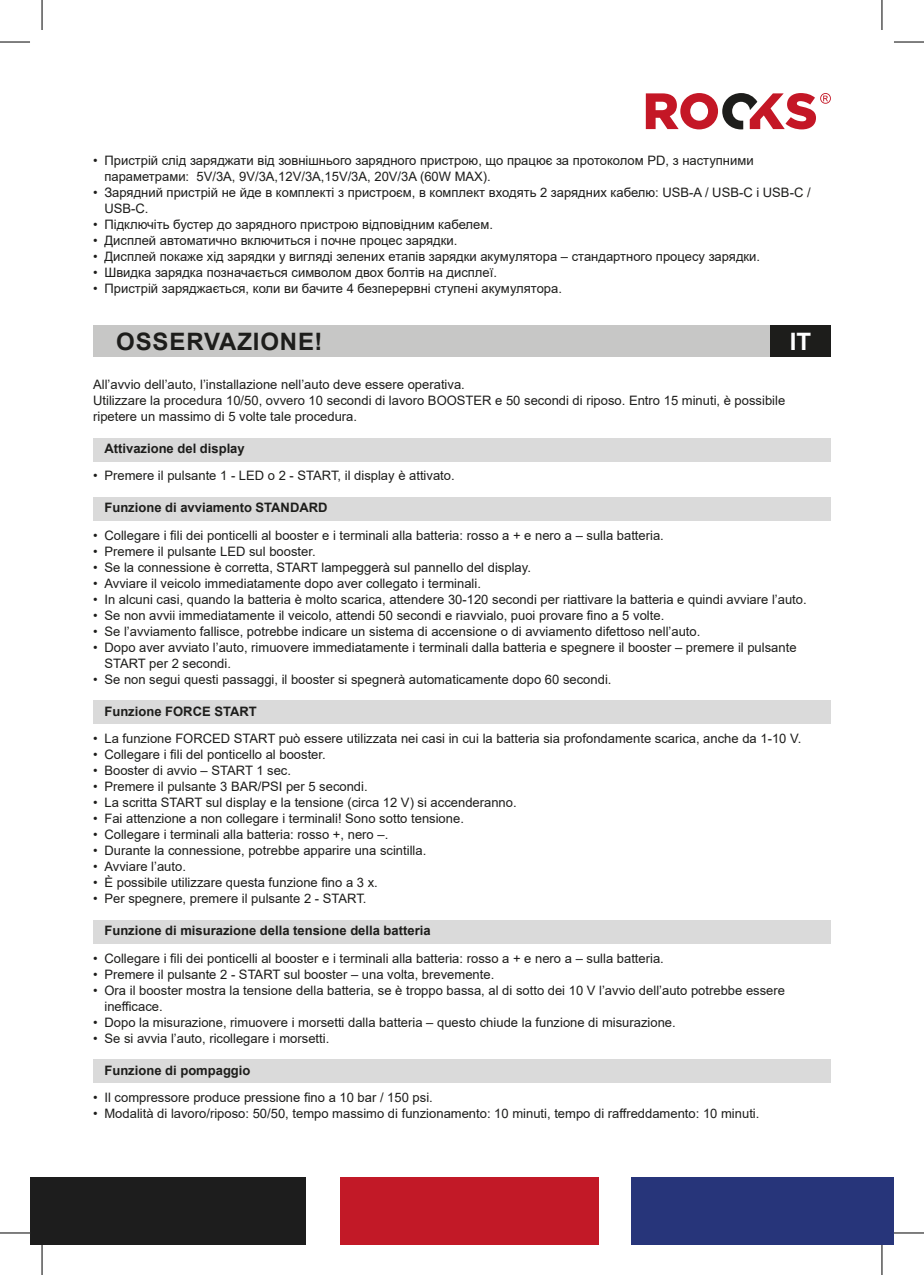
<style>
.page{position:relative;width:924px;height:1275px;background:#fff}
.page>*{position:absolute;margin:0;border:0;box-sizing:border-box;transform-origin:0 0}
.t1{font:700 24px "Arial";letter-spacing:.035em;color:#1d1d1b}
.t2{font:700 24px "Arial";color:#fff}
.text_normal{font:13px/16px "Arial";color:#1d1d1b}
.tekst_bold{font:700 13px "Arial";color:#1d1d1b}
</style>
<div class="page">
<svg style="left:645px;top:93px;width:185px;height:36px"></svg>
<div style="left:31px;top:1177px;width:275px;height:67px;background:#1d1d1d"></div>
<div style="left:340px;top:1177px;width:258px;height:67px;background:#c21927"></div>
<div style="left:630px;top:1177px;width:262px;height:67px;background:#27357a"></div>
<div style="left:93px;top:438px;width:737px;height:23px;background:#dadada"></div>
<div style="left:93px;top:497px;width:737px;height:24px;background:#dadada"></div>
<div style="left:93px;top:700px;width:737px;height:24px;background:#dadada"></div>
<div style="left:93px;top:920px;width:737px;height:23px;background:#dadada"></div>
<div style="left:93px;top:1059px;width:737px;height:24px;background:#dadada"></div>
<div style="left:93px;top:326px;width:676px;height:31px;background:#c7c7c6"></div>
<div style="left:769px;top:326px;width:61px;height:31px;background:#1d1d1b"></div>
<hr style="left:0;top:42px;width:30px;height:1px;background:#000">
<hr style="left:893px;top:42px;width:30px;height:1px;background:#000">
<hr style="left:0;top:1232px;width:30px;height:1px;background:#000">
<hr style="left:893px;top:1232px;width:30px;height:1px;background:#000">
<hr style="left:42px;top:0;width:1px;height:30px;background:#000">
<hr style="left:42px;top:1245px;width:1px;height:30px;background:#000">
<hr style="left:881px;top:0;width:1px;height:30px;background:#000">
<hr style="left:881px;top:1245px;width:1px;height:30px;background:#000">
<p class="text_normal" style="left:104px;top:152px;width:650px;text-indent:-11px">• Пристрій слід заряджати від зовнішнього зарядного пристрою, що працює за протоколом PD, з наступними параметрами: 5V/3A, 9V/3A,12V/3A,15V/3A, 20V/3A (60W MAX).</p>
<p class="text_normal" style="left:104px;top:184px;width:707px;text-indent:-11px">• Зарядний пристрій не йде в комплекті з пристроєм, в комплект входять 2 зарядних кабелю: USB-A / USB-C і USB-C /<br>USB-C.</p>
<p class="text_normal" style="left:93px;top:216px;width:401px">• Підключіть бустер до зарядного пристрою відповідним кабелем.</p>
<p class="text_normal" style="left:93px;top:232px;width:366px">• Дисплей автоматично включиться і почне процес зарядки.</p>
<p class="text_normal" style="left:93px;top:248px;width:668px">• Дисплей покаже хід зарядки у вигляді зелених етапів зарядки акумулятора – стандартного процесу зарядки.</p>
<p class="text_normal" style="left:93px;top:264px;width:405px">• Швидка зарядка позначається символом двох болтів на дисплеї.</p>
<p class="text_normal" style="left:93px;top:280px;width:470px">• Пристрій заряджається, коли ви бачите 4 безперервні ступені акумулятора.</p>
<p class="t1" style="left:116px;top:325px;width:208px">OSSERVAZIONE!</p>
<p class="t2" style="left:789px;top:325px;width:23px">IT</p>
<p class="text_normal" style="left:93px;top:376px;width:373px">All’avvio dell’auto, l’installazione nell’auto deve essere operativa.</p>
<p class="text_normal" style="left:93px;top:392px;width:693px">Utilizzare la procedura 10/50, ovvero 10 secondi di lavoro BOOSTER e 50 secondi di riposo. Entro 15 minuti, è possibile ripetere un massimo di 5 volte tale procedura.</p>
<p class="tekst_bold" style="left:104px;top:439px;width:142px">Attivazione del display</p>
<p class="text_normal" style="left:93px;top:468px;width:363px">• Premere il pulsante 1 - LED o 2 - START, il display è attivato.</p>
<p class="tekst_bold" style="left:104px;top:498px;width:224px">Funzione di avviamento STANDARD</p>
<p class="text_normal" style="left:93px;top:527px;width:572px">• Collegare i fili dei ponticelli al booster e i terminali alla batteria: rosso a + e nero a – sulla batteria.</p>
<p class="text_normal" style="left:93px;top:543px;width:224px">• Premere il pulsante LED sul booster.</p>
<p class="text_normal" style="left:93px;top:559px;width:439px">• Se la connessione è corretta, START lampeggerà sul pannello del display.</p>
<p class="text_normal" style="left:93px;top:575px;width:389px">• Avviare il veicolo immediatamente dopo aver collegato i terminali.</p>
<p class="text_normal" style="left:93px;top:591px;width:714px">• In alcuni casi, quando la batteria è molto scarica, attendere 30-120 secondi per riattivare la batteria e quindi avviare l’auto.</p>
<p class="text_normal" style="left:93px;top:607px;width:572px">• Se non avvii immediatamente il veicolo, attendi 50 secondi e riavvialo, puoi provare fino a 5 volte.</p>
<p class="text_normal" style="left:93px;top:623px;width:608px">• Se l’avviamento fallisce, potrebbe indicare un sistema di accensione o di avviamento difettoso nell’auto.</p>
<p class="text_normal" style="left:104px;top:639px;width:693px;text-indent:-11px">• Dopo aver avviato l’auto, rimuovere immediatamente i terminali dalla batteria e spegnere il booster – premere il pulsante<br>START per 2 secondi.</p>
<p class="text_normal" style="left:93px;top:671px;width:519px">• Se non segui questi passaggi, il booster si spegnerà automaticamente dopo 60 secondi.</p>
<p class="tekst_bold" style="left:104px;top:702px;width:154px">Funzione FORCE START</p>
<p class="text_normal" style="left:93px;top:730px;width:709px">• La funzione FORCED START può essere utilizzata nei casi in cui la batteria sia profondamente scarica, anche da 1-10 V.</p>
<p class="text_normal" style="left:93px;top:746px;width:234px">• Collegare i fili del ponticello al booster.</p>
<p class="text_normal" style="left:93px;top:762px;width:199px">• Booster di avvio – START 1 sec.</p>
<p class="text_normal" style="left:93px;top:778px;width:276px">• Premere il pulsante 3 BAR/PSI per 5 secondi.</p>
<p class="text_normal" style="left:93px;top:794px;width:425px">• La scritta START sul display e la tensione (circa 12 V) si accenderanno.</p>
<p class="text_normal" style="left:93px;top:810px;width:372px">• Fai attenzione a non collegare i terminali! Sono sotto tensione.</p>
<p class="text_normal" style="left:93px;top:826px;width:296px">• Collegare i terminali alla batteria: rosso +, nero –.</p>
<p class="text_normal" style="left:93px;top:842px;width:334px">• Durante la connessione, potrebbe apparire una scintilla.</p>
<p class="text_normal" style="left:93px;top:858px;width:94px">• Avviare l’auto.</p>
<p class="text_normal" style="left:93px;top:874px;width:286px">• È possibile utilizzare questa funzione fino a 3 x.</p>
<p class="text_normal" style="left:93px;top:890px;width:275px">• Per spegnere, premere il pulsante 2 - START.</p>
<p class="tekst_bold" style="left:104px;top:921px;width:327px">Funzione di misurazione della tensione della batteria</p>
<p class="text_normal" style="left:93px;top:950px;width:572px">• Collegare i fili dei ponticelli al booster e i terminali alla batteria: rosso a + e nero a – sulla batteria.</p>
<p class="text_normal" style="left:93px;top:966px;width:402px">• Premere il pulsante 2 - START sul booster – una volta, brevemente.</p>
<p class="text_normal" style="left:104px;top:982px;width:681px;text-indent:-11px">• Ora il booster mostra la tensione della batteria, se è troppo bassa, al di sotto dei 10 V l’avvio dell’auto potrebbe essere inefficace.</p>
<p class="text_normal" style="left:93px;top:1014px;width:584px">• Dopo la misurazione, rimuovere i morsetti dalla batteria – questo chiude la funzione di misurazione.</p>
<p class="text_normal" style="left:93px;top:1030px;width:238px">• Se si avvia l’auto, ricollegare i morsetti.</p>
<p class="tekst_bold" style="left:104px;top:1060px;width:147px">Funzione di pompaggio</p>
<p class="text_normal" style="left:93px;top:1089px;width:341px">• Il compressore produce pressione fino a 10 bar / 150 psi.</p>
<p class="text_normal" style="left:93px;top:1105px;width:667px">• Modalità di lavoro/riposo: 50/50, tempo massimo di funzionamento: 10 minuti, tempo di raffreddamento: 10 minuti.</p>
</div>
